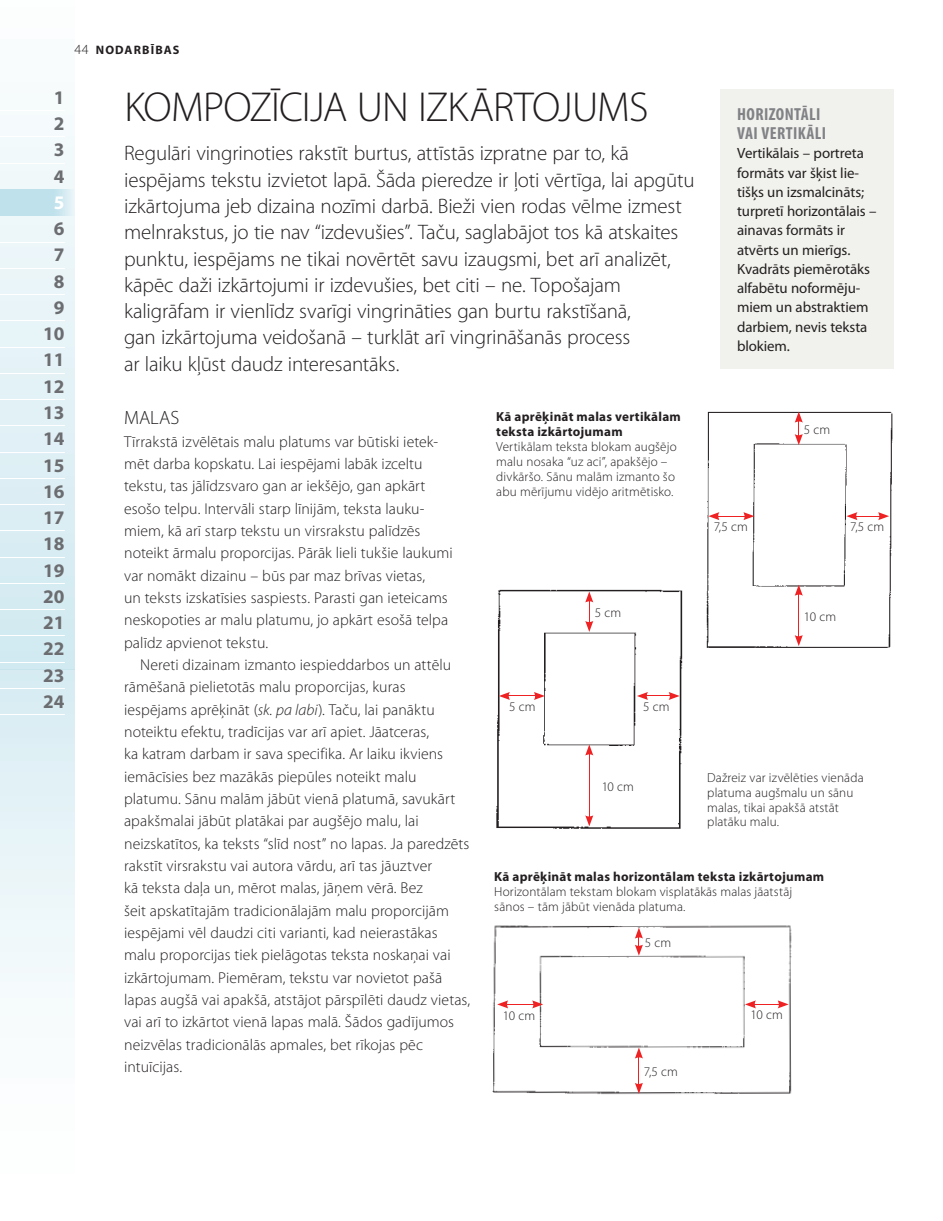
<style>
.page{position:relative;width:943px;height:1221px;background:#fff}
.page>*{position:absolute;margin:0;border:0;box-sizing:border-box;transform-origin:0 0}
.t1{font:300 42px "Myriad Pro";letter-spacing:-.02em;color:#231f20}
.t2{font:300 21px/26.2px "Myriad Pro";letter-spacing:-.01em;color:#231f20}
.t3{font:700 19.25px/26.2px "Myriad Pro";color:#6c6d70;text-align:justify}
.t4{font:300 19.25px "Myriad Pro";color:#231f20}
.t5{font:700 19.25px "Myriad Pro";color:#fff}
.t6{font:700 condensed 17.5px/19.2px "Myriad Pro";letter-spacing:.02em;color:#808285}
.t7{font:300 15.75px/22.4px "Myriad Pro";letter-spacing:.005em;color:#231f20}
.t8{font:14.88px/19.2px "Myriad Pro";letter-spacing:-.005em;color:#231f20}
.t9{font:300 13.12px/14.9px "Myriad Pro";letter-spacing:.01em;color:#231f20}
.t10{font:700 13.12px/15.8px "Myriad Pro";letter-spacing:.02em;color:#231f20}
.t11{font:700 12.25px "Myriad Pro";letter-spacing:.095em;color:#231f20}
.s1{font-weight:300;font-size:14px}
.s2{font-style:italic}
</style>
<div class="page">
<div style="left:719px;top:89px;width:174px;height:279px;background:#f1f1ed"></div>
<svg style="left:0;top:136px;width:75px;height:534px;background:#e1f1f5"></svg>
<img style="left:0;top:190px;width:74px;height:26px">
<img style="left:706px;top:411px;width:187px;height:237px">
<img style="left:496px;top:589px;width:187px;height:240px">
<img style="left:492px;top:925px;width:300px;height:170px">
<svg style="left:794px;top:411px;width:8px;height:34px"></svg>
<hr style="left:798px;top:593px;width:1px;height:44px;background:#ee2123">
<svg style="left:794px;top:584px;width:8px;height:11px"></svg>
<svg style="left:794px;top:635px;width:8px;height:11px"></svg>
<hr style="left:716px;top:515px;width:30px;height:1px;background:#ee2123">
<svg style="left:743px;top:512px;width:11px;height:8px"></svg>
<svg style="left:708px;top:512px;width:11px;height:8px"></svg>
<svg style="left:846px;top:512px;width:43px;height:8px"></svg>
<svg style="left:585px;top:591px;width:8px;height:41px"></svg>
<hr style="left:589px;top:752px;width:1px;height:66px;background:#ee2123">
<svg style="left:585px;top:744px;width:8px;height:11px"></svg>
<svg style="left:585px;top:815px;width:8px;height:11px"></svg>
<svg style="left:499px;top:692px;width:46px;height:8px"></svg>
<svg style="left:637px;top:692px;width:42px;height:8px"></svg>
<hr style="left:505px;top:1003px;width:30px;height:1px;background:#ee2123">
<svg style="left:532px;top:1000px;width:11px;height:8px"></svg>
<svg style="left:497px;top:1000px;width:11px;height:8px"></svg>
<svg style="left:745px;top:1000px;width:43px;height:8px"></svg>
<svg style="left:635px;top:927px;width:8px;height:28px"></svg>
<hr style="left:638px;top:1055px;width:1px;height:30px;background:#ee2123">
<svg style="left:635px;top:1047px;width:8px;height:11px"></svg>
<svg style="left:635px;top:1082px;width:8px;height:11px"></svg>
<hr style="left:0;top:136px;width:64px;height:1px;background:#fff">
<hr style="left:0;top:163px;width:64px;height:1px;background:#fff">
<hr style="left:0;top:241px;width:64px;height:1px;background:#fff">
<hr style="left:0;top:268px;width:64px;height:1px;background:#fff">
<hr style="left:0;top:294px;width:64px;height:1px;background:#fff">
<hr style="left:0;top:320px;width:64px;height:1px;background:#fff">
<hr style="left:0;top:346px;width:64px;height:1px;background:#fff">
<hr style="left:0;top:373px;width:64px;height:1px;background:#fff">
<hr style="left:0;top:399px;width:64px;height:1px;background:#fff">
<hr style="left:0;top:425px;width:64px;height:1px;background:#fff">
<hr style="left:0;top:451px;width:64px;height:1px;background:#fff">
<hr style="left:0;top:478px;width:64px;height:1px;background:#fff">
<hr style="left:0;top:504px;width:64px;height:1px;background:#fff">
<hr style="left:0;top:530px;width:64px;height:1px;background:#fff">
<hr style="left:0;top:556px;width:64px;height:1px;background:#fff">
<hr style="left:0;top:583px;width:64px;height:1px;background:#fff">
<hr style="left:0;top:609px;width:64px;height:1px;background:#fff">
<hr style="left:0;top:635px;width:64px;height:1px;background:#fff">
<hr style="left:0;top:661px;width:64px;height:1px;background:#fff">
<p class="t11" style="left:74px;top:43px;width:107px"><span class="s1">44</span> NODARBĪBAS</p>
<p class="t3" style="left:54px;top:84px;width:12px">1<br>2<br>3<br>4</p>
<p class="t3" style="left:43px;top:216px;width:23px;text-align:center">6<br>7<br>8<br>9<br>10<br>11<br>12<br>13<br>14<br>15<br>16<br>17<br>18<br>19<br>20<br>21<br>22<br>23<br>24</p>
<p class="t5" style="left:54px;top:191px;width:12px">5</p>
<h1 class="t1" style="left:124px;top:84px;width:525px">KOMPOZĪCIJA UN IZKĀRTOJUMS</h1>
<p class="t2" style="left:124px;top:141px;width:572px">Regulāri vingrinoties rakstīt burtus, attīstās izpratne par to, kā iespējams tekstu izvietot lapā. Šāda pieredze ir ļoti vērtīga, lai apgūtu izkārtojuma jeb dizaina nozīmi darbā. Bieži vien rodas vēlme izmest melnrakstus, jo tie nav “izdevušies”. Taču, saglabājot tos kā atskaites punktu, iespējams ne tikai novērtēt savu izaugsmi, bet arī analizēt, kāpēc daži izkārtojumi ir izdevušies, bet citi – ne. Topošajam kaligrāfam ir vienlīdz svarīgi vingrināties gan burtu rakstīšanā,<br>gan izkārtojuma veidošanā – turklāt arī vingrināšanās process<br>ar laiku kļūst daudz interesantāks.</p>
<p class="t4" style="left:124px;top:407px;width:57px">MALAS</p>
<p class="t6" style="left:737px;top:105px;width:91px">HORIZONTĀLI<br>VAI VERTIKĀLI</p>
<p class="t8" style="left:737px;top:143px;width:141px">Vertikālais – portreta formāts var šķist lie&shy;tišķs un izsmalcināts; turpretī horizon tā lais – ainavas for māts ir atvērts un mierīgs.<br>Kvadrāts piemēro tāks alfa bētu nofor mē ju&shy;miem un abstrak tiem darbiem, nevis teksta blokiem.</p>
<p class="t10" style="left:496px;top:408px;width:186px">Kā aprēķināt malas vertikālam teksta izkārtojumam</p>
<p class="t9" style="left:496px;top:440px;width:182px">Vertikālam teksta blokam augšējo malu nosaka “uz aci”, apakšējo – divkāršo. Sānu malām izmanto šo abu mērījumu vidējo aritmētisko.</p>
<p class="t9" style="left:804px;top:422px;width:28px">5 cm</p>
<p class="t7" style="left:124px;top:430px;width:330px">Tīrrakstā izvēlētais malu platums var būtiski ietek&shy;mēt darba kopskatu. Lai iespējami labāk izceltu tekstu, tas jālīdzsvaro gan ar iekšējo, gan apkārt esošo telpu. Intervāli starp līnijām, teksta lauku&shy;miem, kā arī starp tekstu un virsrakstu palīdzēs noteikt ārmalu proporcijas. Pārāk lieli tukšie laukumi var nomākt dizainu – būs par maz brīvas vietas,<br>un teksts izskatīsies saspiests. Parasti gan ieteicams neskopoties ar malu platumu, jo apkārt esošā telpa palīdz apvienot tekstu.</p>
<p class="t7" style="left:124px;top:653px;width:348px;text-indent:16px">Nereti dizainam izmanto iespieddarbos un attēlu rāmēšanā pielietotās malu proporcijas, kuras iespējams aprēķināt (<span class="s2">sk. pa labi</span>). Taču, lai panāktu noteiktu efektu, tradīcijas var arī apiet. Jāatceras,<br>ka katram darbam ir sava specifika. Ar laiku ikviens iemācīsies bez mazākās piepūles noteikt malu platumu. Sānu malām jābūt vienā platumā, savukārt apakšmalai jābūt platākai par augšējo malu, lai neizskatītos, ka teksts “slīd nost” no lapas. Ja paredzēts rakstīt virsrakstu vai autora vārdu, arī tas jāuztver<br>kā teksta daļa un, mērot malas, jāņem vērā. Bez<br>šeit apskatītajām tradicionālajām malu proporcijām iespējami vēl daudzi citi varianti, kad neierastākas malu proporcijas tiek pielāgotas teksta noskaņai vai izkārtojumam. Piemēram, tekstu var novietot pašā lapas augšā vai apakšā, atstājot pārspīlēti daudz vietas, vai arī to izkārtot vienā lapas malā. Šādos gadījumos neizvēlas tradicionālās apmales, bet rīkojas pēc intuīcijas.</p>
<p class="t9" style="left:713px;top:519px;width:36px">7,5 cm</p>
<p class="t9" style="left:850px;top:519px;width:36px">7,5 cm</p>
<p class="t9" style="left:595px;top:605px;width:28px">5 cm</p>
<p class="t9" style="left:804px;top:609px;width:34px">10 cm</p>
<p class="t9" style="left:509px;top:699px;width:28px">5 cm</p>
<p class="t9" style="left:643px;top:699px;width:28px">5 cm</p>
<p class="t9" style="left:707px;top:770px;width:158px">Dažreiz var izvēlēties vienāda platuma augšmalu un sānu malas, tikai apakšā atstāt platāku malu.</p>
<p class="t9" style="left:601px;top:779px;width:34px">10 cm</p>
<p class="t10" style="left:494px;top:869px;width:331px">Kā aprēķināt malas horizontālam teksta izkārtojumam</p>
<p class="t9" style="left:494px;top:884px;width:299px">Horizontālam tekstam blokam visplatākās malas jāatstāj sānos – tām jābūt vienāda platuma.</p>
<p class="t9" style="left:644px;top:934px;width:28px">5 cm</p>
<p class="t9" style="left:503px;top:1008px;width:34px">10 cm</p>
<p class="t9" style="left:750px;top:1007px;width:34px">10 cm</p>
<p class="t9" style="left:644px;top:1063px;width:36px">7,5 cm</p>
</div>
